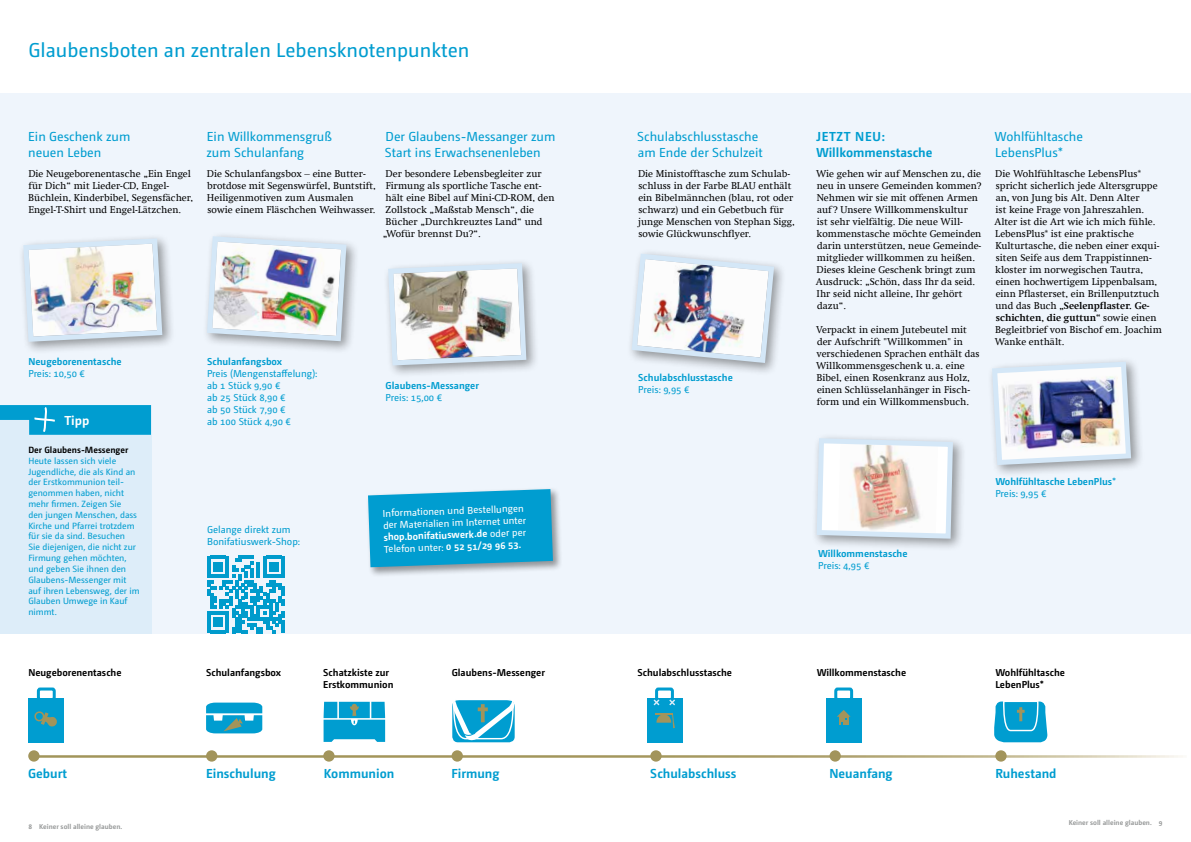
<style>
.page{position:relative;width:1191px;height:842px;background:#fff}
.page>*{position:absolute;margin:0;border:0;box-sizing:border-box;transform-origin:0 0}
.t1{font:20px "Camingo Dos Pro";color:#009dd0}
.t2{font:13px/15.6px "Camingo Dos Pro";color:#009dd0}
.t3{font:700 13px/15.6px "Camingo Dos Pro";color:#009dd0}
.t4{font:700 13px "Camingo Dos Pro";color:#fff}
.t5{font:10px/12px "Swift Com";color:#000}
.t6{font:10px/12px "Camingo Dos Pro";color:#009dd0}
.t7{font:700 10px/12px "Camingo Dos Pro";color:#000}
.t8{font:700 10px/12px "Camingo Dos Pro";color:#009dd0}
.t9{font:10px/12px "Camingo Dos Pro";color:#fff}
.t10{font:9px/10.8px "Camingo Dos Pro";color:#009dd0}
.t11{font:700 9px "Camingo Dos Pro";color:#000}
.t12{font:700 7px "Camingo Dos Pro";color:#979999}
.s1{font-weight:700}
.s2{font-weight:400}
</style>
<div class="page">
<div style="left:0;top:93px;width:1191px;height:540px;background:#eff5fc"></div>
<div style="left:18px;top:233px;width:157px;height:122px;background:#000;opacity:.4"></div>
<img style="left:21px;top:236px;width:144px;height:108px">
<div style="left:383px;top:258px;width:156px;height:121px;background:#000;opacity:.4"></div>
<img style="left:385px;top:261px;width:144px;height:107px">
<div style="left:202px;top:231px;width:158px;height:123px;background:#000;opacity:.4"></div>
<img style="left:204px;top:234px;width:145px;height:110px">
<div style="left:28px;top:750px;width:12px;height:12px;background:#a2945b;border-radius:50%"></div>
<div style="left:206px;top:750px;width:11px;height:12px;background:#a2945b;border-radius:50%"></div>
<svg style="left:206px;top:703px;width:56px;height:30px;background:#2ba9cf"></svg>
<div style="left:323px;top:750px;width:11px;height:12px;background:#a2945b;border-radius:50%"></div>
<svg style="left:323px;top:702px;width:62px;height:40px;background:#24a9d3"></svg>
<div style="left:995px;top:750px;width:11px;height:12px;background:#a2945b;border-radius:50%"></div>
<div style="left:28px;top:698px;width:36px;height:45px;background:#009dd0"></div>
<svg style="left:36px;top:687px;width:20px;height:11px"></svg>
<div style="left:650px;top:750px;width:11px;height:12px;background:#a2945b;border-radius:50%"></div>
<div style="left:829px;top:750px;width:12px;height:12px;background:#a2945b;border-radius:50%"></div>
<div style="left:646px;top:698px;width:36px;height:45px;background:#009dd0"></div>
<svg style="left:655px;top:713px;width:20px;height:15px"></svg>
<svg style="left:653px;top:687px;width:22px;height:19px"></svg>
<div style="left:826px;top:698px;width:35px;height:45px;background:#009dd0"></div>
<svg style="left:834px;top:687px;width:20px;height:11px"></svg>
<div style="left:451px;top:750px;width:12px;height:12px;background:#a2945b;border-radius:50%"></div>
<div style="left:626px;top:249px;width:161px;height:127px;background:#000;opacity:.4"></div>
<img style="left:629px;top:251px;width:148px;height:115px">
<div style="left:811px;top:433px;width:155px;height:119px;background:#000;opacity:.4"></div>
<svg style="left:814px;top:436px;width:141px;height:105px"></svg>
<div style="left:987px;top:357px;width:157px;height:121px;background:#000;opacity:.4"></div>
<img style="left:989px;top:359px;width:144px;height:109px">
<svg style="left:452px;top:700px;width:63px;height:43px"></svg>
<svg style="left:34px;top:711px;width:23px;height:16px"></svg>
<svg style="left:994px;top:701px;width:53px;height:41px;background:#23a8d2"></svg>
<div style="left:0;top:405px;width:151px;height:228px;background:#ddedf9"></div>
<svg style="left:0;top:405px;width:151px;height:30px;background:#1ba7d5"></svg>
<div style="left:366px;top:487px;width:197px;height:90px;background:#000;opacity:.4"></div>
<svg style="left:368px;top:489px;width:185px;height:78px;background:#12a1d0"></svg>
<svg style="left:207px;top:556px;width:78px;height:77px"></svg>
<hr style="left:281px;top:621px;width:4px;height:12px;background:#009bcc">
<svg style="left:837px;top:710px;width:13px;height:14px"></svg>
<h1 class="t1" style="left:28px;top:38px;width:442px">Glaubensboten an zentralen Lebensknotenpunkten</h1>
<h2 class="t2" style="left:28px;top:129px;width:104px">Ein Geschenk zum neuen Leben</h2>
<p class="t5" style="left:28px;top:168px;width:166px">Die Neugeborenentasche „Ein Engel für Dich“ mit Lieder-CD, Engel-Büchlein, Kinderbibel, Segensfächer, Engel-T-Shirt und Engel-Lätzchen.</p>
<h2 class="t2" style="left:206px;top:129px;width:127px">Ein Willkommensgruß zum Schulanfang</h2>
<p class="t5" style="left:207px;top:168px;width:171px">Die Schulanfangsbox – eine Butter&shy;brotdose mit Segenswürfel, Buntstift, Heiligenmotiven zum Ausmalen sowie einem Fläschchen Weihwasser.</p>
<h2 class="t2" style="left:385px;top:129px;width:172px">Der Glaubens-Messanger zum<br>Start ins Erwachsenenleben</h2>
<p class="t5" style="left:383px;top:168px;width:173px">Der besondere Lebensbegleiter zur<br>Firmung als sportliche Tasche ent&shy;hält eine Bibel auf Mini-CD-ROM, den<br>Zollstock „Maßstab Mensch“, die<br>Bücher „Durchkreuztes Land“ und „Wofür brennst Du?“.</p>
<p class="t8" style="left:28px;top:355px;width:95px">Neugeborenentasche</p>
<p class="t6" style="left:28px;top:367px;width:58px">Preis: 10,50 €</p>
<h2 class="t4" style="left:65px;top:412px;width:26px">Tipp</h2>
<p class="t11" style="left:28px;top:444px;width:101px">Der Glaubens-Messenger</p>
<p class="t10" style="left:28px;top:455px;width:113px">Heute lassen sich viele<br>Jugendliche, die als Kind an der Erstkommunion teil&shy;genommen haben, nicht mehr firmen. Zeigen Sie<br>den jungen Menschen, dass<br>Kirche und Pfarrei trotzdem für sie da sind. Besuchen<br>Sie diejenigen, die nicht zur<br>Firmung gehen möchten, und geben Sie ihnen den<br>Glaubens-Messenger mit auf ihren Lebensweg, der im<br>Glauben Umwege in Kauf nimmt.</p>
<p class="t7" style="left:28px;top:666px;width:95px">Neugeborenentasche</p>
<p class="t8" style="left:207px;top:355px;width:77px">Schulanfangsbox</p>
<p class="t6" style="left:207px;top:367px;width:112px">Preis (Mengenstaffelung): ab 1 Stück 9,90 €<br>ab 25 Stück 8,90 €<br>ab 50 Stück 7,90 €<br>ab 100 Stück 4,90 €</p>
<p class="t6" style="left:207px;top:523px;width:94px">Gelange direkt zum<br>Bonifatiuswerk-Shop:</p>
<p class="t8" style="left:386px;top:379px;width:95px">Glaubens-Messanger</p>
<p class="t6" style="left:386px;top:391px;width:58px">Preis: 15,00 €</p>
<p class="t9" style="left:382px;top:507px;width:145px;rotate:-2deg">Informationen und Bestellungen der Materialien im Internet unter <span class="s1">shop.bonifatiuswerk.de</span> oder per Telefon unter: <span class="s1">0 52 51/29 96 53.</span></p>
<p class="t7" style="left:206px;top:666px;width:77px">Schulanfangsbox</p>
<p class="t7" style="left:323px;top:666px;width:72px">Schatzkiste zur<br>Erstkommunion</p>
<p class="t7" style="left:452px;top:666px;width:95px">Glaubens-Messenger</p>
<h2 class="t3" style="left:28px;top:766px;width:41px">Geburt</h2>
<h2 class="t3" style="left:451px;top:766px;width:49px">Firmung</h2>
<h2 class="t3" style="left:206px;top:766px;width:71px">Einschulung</h2>
<h2 class="t3" style="left:324px;top:766px;width:72px">Kommunion</h2>
<p class="t12" style="left:28px;top:822px;width:95px">8 Keiner soll alleine glauben.</p>
<h2 class="t2" style="left:637px;top:129px;width:127px">Schulabschlusstasche am Ende der Schulzeit</h2>
<p class="t5" style="left:638px;top:168px;width:158px">Die Ministofftasche zum Schulab&shy;schluss in der Farbe BLAU enthält ein Bibelmännchen (blau, rot oder schwarz) und ein Gebetbuch für junge Menschen von Stephan Sigg, sowie Glückwunschflyer.</p>
<p class="t8" style="left:638px;top:371px;width:96px">Schulabschlusstasche</p>
<p class="t6" style="left:638px;top:383px;width:53px">Preis: 9,95 €</p>
<h2 class="t3" style="left:816px;top:129px;width:118px">JETZT NEU:<br>Willkommenstasche</h2>
<p class="t5" style="left:816px;top:168px;width:167px">Wie gehen wir auf Menschen zu, die neu in unsere Gemeinden kommen?<br>Nehmen wir sie mit offenen Armen auf? Unsere Willkommenskultur<br>ist sehr vielfältig. Die neue Will&shy;kommenstasche möchte Gemeinden darin unterstützen, neue Gemeinde&shy;mitglieder willkommen zu heißen.<br>Dieses kleine Geschenk bringt zum<br>Ausdruck: „Schön, dass Ihr da seid.<br>Ihr seid nicht alleine, Ihr gehört dazu“.</p>
<p class="t5" style="left:816px;top:324px;width:165px">Verpackt in einem Jutebeutel mit der Aufschrift "Willkommen" in verschiedenen Sprachen enthält das Willkommensgeschenk u.a. eine Bibel, einen Rosenkranz aus Holz, einen Schlüsselanhänger in Fisch&shy;form und ein Willkommensbuch.</p>
<h2 class="t2" style="left:994px;top:129px;width:90px">Wohlfühltasche<br>LebensPlus*</h2>
<p class="t5" style="left:994px;top:168px;width:169px">Die Wohlfühltasche LebensPlus* spricht sicherlich jede Altersgruppe an, von Jung bis Alt. Denn Alter<br>ist keine Frage von Jahreszahlen.<br>Alter ist die Art wie ich mich fühle.<br>LebensPlus* ist eine praktische Kulturtasche, die neben einer exqui&shy;siten Seife aus dem Trappistinnen&shy;kloster im norwegischen Tautra, einen hochwertigem Lippenbalsam, einn Pflasterset, ein Brillenputztuch und das Buch <span class="s1">„Seelenpflaster. Ge&shy;schichten, die guttun“</span> sowie einen Begleitbrief von Bischof em. Joachim Wanke enthält.</p>
<p class="t8" style="left:818px;top:547px;width:91px">Willkommenstasche</p>
<p class="t6" style="left:818px;top:559px;width:53px">Preis: 4,95 €</p>
<p class="t8" style="left:995px;top:475px;width:122px">Wohlfühltasche LebenPlus<span class="s2">*<br>Preis: 9,95 €</span></p>
<p class="t7" style="left:637px;top:666px;width:96px">Schulabschlusstasche</p>
<p class="t7" style="left:816px;top:666px;width:91px">Willkommenstasche</p>
<h2 class="t3" style="left:650px;top:766px;width:88px">Schulabschluss</h2>
<h2 class="t3" style="left:829px;top:766px;width:65px">Neuanfang</h2>
<p class="t7" style="left:995px;top:666px;width:71px">Wohlfühltasche<br>LebenPlus*</p>
<h2 class="t3" style="left:995px;top:766px;width:63px">Ruhestand</h2>
<p class="t12" style="left:1068px;top:818px;width:95px">Keiner soll alleine glauben. 9</p>
</div>
